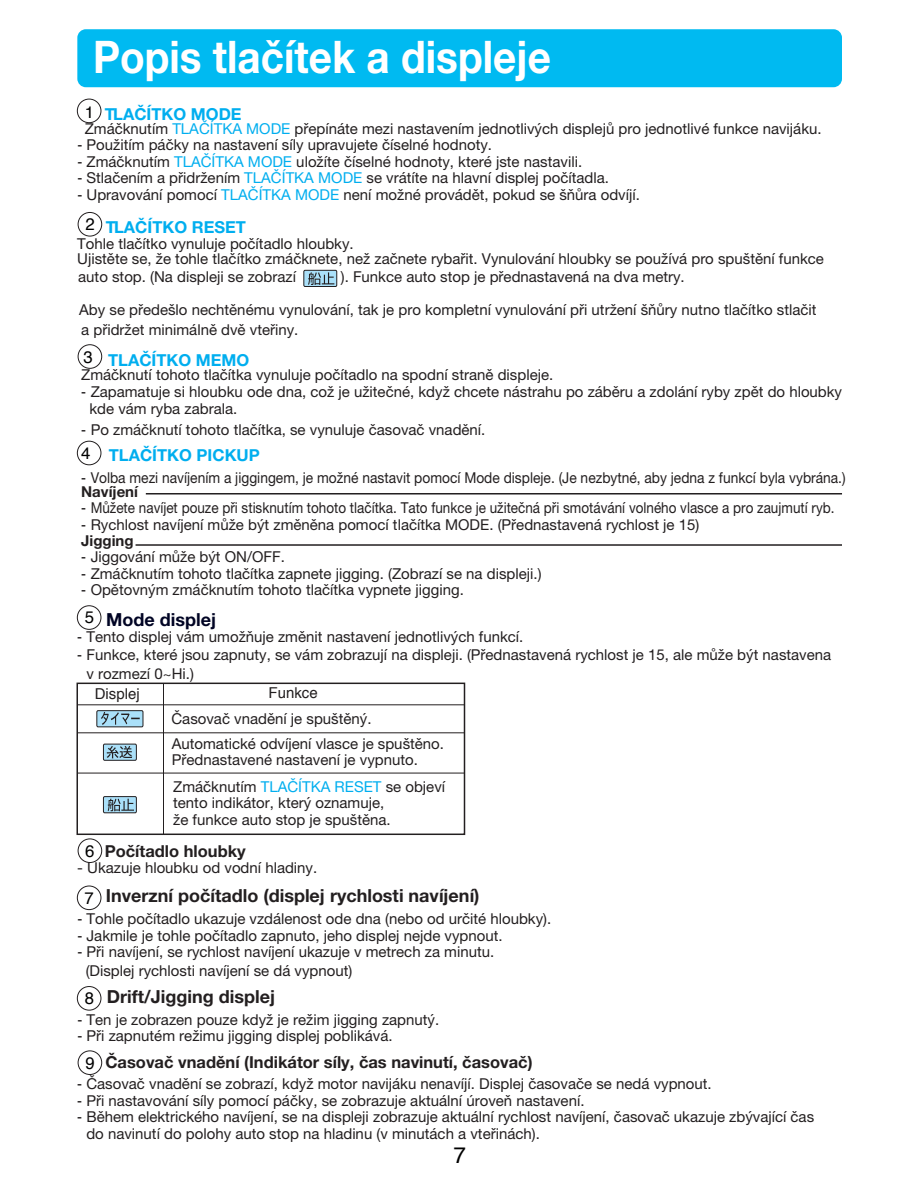
<style>
.page{position:relative;width:918px;height:1188px;background:#fff}
.page>*{position:absolute;margin:0;border:0;box-sizing:border-box;transform-origin:0 0}
.t1{font:700 45px "Helvetica Neue LT Pro";color:#fff;scale:.9 1}
.t2{font:22.5px "Helvetica";color:#000}
.t3{font:700 18px "Helvetica Neue LT Pro";color:#231f20}
.t4{font:700 18px "Helvetica Neue LT Pro";color:#000424}
.t5{font:16.8px "Helvetica";color:#000}
.t6{font:700 16.5px "Helvetica Neue LT Pro";color:#231f20}
.t7{font:700 16.5px "Helvetica Neue LT Pro";color:#00aeef}
.t8{font:15px/16.5px "Helvetica Neue LT Pro";color:#231f20}
.t9{font:15px/14.1px "Helvetica Neue LT Pro";color:#231f20;scale:.92 1}
.t10{font:15px "Helvetica Neue LT Pro";color:#231f20;scale:.9 1}
.t11{font:15px "Helvetica";color:#231f20}
.s1{font-family:"Hira Kaku Pro W3";font-weight:400;color:#231f20}
.s2{font-family:"Helvetica";font-weight:400;font-size:16.8px;color:#000}
.s3{color:#00aeef}
.s4{font-family:"Helvetica"}
.s5{font-weight:700}
.s6{font-family:"Hira Kaku Pro W3";font-weight:400}
</style>
<div class="page">
<div style="left:77px;top:29px;width:765px;height:58px;background:#00baf1"></div>
<svg style="left:145px;top:493px;width:697px;height:2px"></svg>
<svg style="left:135px;top:544px;width:707px;height:2px"></svg>
<svg style="left:77px;top:99px;width:24px;height:24px"></svg>
<svg style="left:77px;top:605px;width:24px;height:25px"></svg>
<svg style="left:77px;top:886px;width:24px;height:24px"></svg>
<svg style="left:77px;top:986px;width:24px;height:25px"></svg>
<svg style="left:77px;top:441px;width:24px;height:24px"></svg>
<svg style="left:78px;top:1050px;width:24px;height:25px"></svg>
<svg style="left:78px;top:212px;width:24px;height:25px"></svg>
<svg style="left:78px;top:344px;width:24px;height:25px"></svg>
<svg style="left:303px;top:270px;width:34px;height:17px"></svg>
<svg style="left:76px;top:683px;width:389px;height:180px"></svg>
<h1 class="t1" style="left:93px;top:28px;width:510px">Popis tlačítek a displeje</h1>
<p class="t7" style="left:77px;top:103px;width:166px"><span class="s1">　</span> <span class="s2">1</span> TLAČÍTKO MODE</p>
<p class="t8" style="left:85px;top:120px;width:738px">Zmáčknutím <span class="s3">TLAČÍTKA MODE</span> přepínáte mezi nastavením jednotlivých displejů pro jednotlivé funkce navijáku.</p>
<p class="t8" style="left:77px;top:136px;width:416px"><span class="s4">-</span> Použitím páčky na nastavení síly upravujete číselné hodnoty.</p>
<p class="t8" style="left:77px;top:153px;width:506px"><span class="s4">-</span> Zmáčknutím <span class="s3">TLAČÍTKA MODE</span> uložíte číselné hodnoty, které jste nastavili.</p>
<p class="t8" style="left:77px;top:169px;width:533px"><span class="s4">-</span> Stlačením a přidržením <span class="s3">TLAČÍTKA MODE</span> se vrátíte na hlavní displej počítadla.</p>
<p class="t8" style="left:77px;top:186px;width:564px"><span class="s4">-</span> Upravování pomocí <span class="s3">TLAČÍTKA MODE</span> není možné provádět, pokud se šňůra odvíjí.</p>
<p class="t7" style="left:106px;top:217px;width:142px">TLAČÍTKO RESET</p>
<p class="t8" style="left:77px;top:235px;width:748px;line-height:15.6px">Tohle tlačítko vynuluje počítadlo hloubky.<br>Ujistěte se, že tohle tlačítko zmáčknete, než začnete rybařit. Vynulování hloubky se používá pro spuštění funkce</p>
<p class="t8" style="left:78px;top:268px;width:219px">auto stop. (Na displeji se zobrazí</p>
<p class="t8" style="left:341px;top:268px;width:345px">). Funkce auto stop je přednastavená na dva metry.</p>
<p class="t5" style="left:85px;top:210px;width:11px">2</p>
<p class="t8" style="left:79px;top:299px;width:739px;line-height:19.8px">Aby se předešlo nechtěnému vynulování, tak je pro kompletní vynulování při utržení šňůry nutno tlačítko stlačit a přidržet minimálně dvě vteřiny.</p>
<p class="t7" style="left:75px;top:350px;width:176px"><span class="s1">　</span> <sup>3</sup> TLAČÍTKO MEMO</p>
<p class="t8" style="left:81px;top:366px;width:474px">Zmáčknutí tohoto tlačítka vynuluje počítadlo na spodní straně displeje.</p>
<p class="t8" style="left:89px;top:383px;width:754px;text-indent:-8px"><span class="s4">-</span> Zapamatuje si hloubku ode dna, což je užitečné, když chcete nástrahu po záběru a zdolání ryby zpět do hloubky kde vám ryba zabrala.</p>
<p class="t8" style="left:81px;top:421px;width:406px"><span class="s4">-</span> Po zmáčknutí tohoto tlačítka, se vynuluje časovač vnadění.</p>
<p class="t7" style="left:81px;top:445px;width:180px"><span class="s2">4</span> TLAČÍTKO PICKUP</p>
<p class="t9" style="left:81px;top:470px;width:833px"><span class="s4">-</span> Volba mezi navíjením a jiggingem, je možné nastavit pomocí Mode displeje. (Je nezbytné, aby jedna z funkcí byla vybrána.)<br><span class="s5">Navíjení</span></p>
<p class="t10" style="left:81px;top:498px;width:839px"><span class="s4">-</span> Můžete navíjet pouze při stisknutím tohoto tlačítka. Tato funkce je užitečná při smotávání volného vlasce a pro zaujmutí ryb.</p>
<p class="t8" style="left:81px;top:516px;width:620px"><span class="s4">-</span> Rychlost navíjení může být změněna pomocí tlačítka MODE. (Přednastavená rychlost je 15)<br><span class="s5">Jigging</span></p>
<p class="t8" style="left:81px;top:548px;width:205px"><span class="s4">-</span> Jiggování může být ON/OFF.</p>
<p class="t8" style="left:81px;top:565px;width:462px"><span class="s4">-</span> Zmáčknutím tohoto tlačítka zapnete jigging. (Zobrazí se na displeji.)</p>
<p class="t8" style="left:81px;top:581px;width:384px"><span class="s4">-</span> Opětovným zmáčknutím tohoto tlačítka vypnete jigging.</p>
<p class="t5" style="left:85px;top:603px;width:11px">5</p>
<p class="t4" style="left:106px;top:608px;width:111px">Mode displej</p>
<p class="t8" style="left:77px;top:628px;width:448px"><span class="s4">-</span> Tento displej vám umožňuje změnit nastavení jednotlivých funkcí.</p>
<p class="t8" style="left:86px;top:645px;width:746px;line-height:18.9px;text-indent:-9px"><span class="s4">-</span> Funkce, které jsou zapnuty, se vám zobrazují na displeji. (Přednastavená rychlost je 15, ale může být nastavena v rozmezí 0~Hi.)</p>
<p class="t11" style="left:95px;top:681px;width:46px">Displej</p>
<p class="t11" style="left:269px;top:681px;width:51px">Funkce</p>
<p class="t8" style="left:171px;top:706px;width:274px;line-height:24.8px">Časovač vnadění je spuštěný.<br>Automatické odvíjení vlasce je spuštěno.</p>
<p class="t8" style="left:172px;top:747px;width:275px;line-height:26.4px">Přednastavené nastavení je vypnuto.<br>Zmáčknutím <span class="s3">TLAČÍTKA RESET</span> se objeví</p>
<p class="t8" style="left:173px;top:794px;width:219px">tento indikátor, který oznamuje, že funkce auto stop je spuštěna.</p>
<p class="t6" style="left:77px;top:840px;width:170px"><span class="s6">　</span> Počítadlo hloubky</p>
<p class="t8" style="left:77px;top:859px;width:242px">- Ukazuje hloubku od vodní hladiny.</p>
<p class="t5" style="left:85px;top:837px;width:11px">6</p>
<p class="t3" style="left:106px;top:885px;width:375px">Inverzní počítadlo (displej rychlosti navíjení)</p>
<p class="t8" style="left:77px;top:910px;width:475px"><span class="s4">-</span> Tohle počítadlo ukazuje vzdálenost ode dna (nebo od určité hloubky).</p>
<p class="t8" style="left:77px;top:927px;width:427px"><span class="s4">-</span> Jakmile je tohle počítadlo zapnuto, jeho displej nejde vypnout.</p>
<p class="t8" style="left:86px;top:942px;width:410px;line-height:18.9px;text-indent:-8px"><span class="s4">-</span> Při navíjení, se rychlost navíjení ukazuje v metrech za minutu. (Displej rychlosti navíjení se dá vypnout)</p>
<p class="t5" style="left:85px;top:883px;width:11px">7</p>
<p class="t3" style="left:107px;top:985px;width:170px">Drift/Jigging displej</p>
<p class="t8" style="left:77px;top:1011px;width:363px"><span class="s4">-</span> Ten je zobrazen pouze když je režim jigging zapnutý.</p>
<p class="t8" style="left:77px;top:1027px;width:317px"><span class="s4">-</span> Při zapnutém režimu jigging displej poblikává.</p>
<p class="t5" style="left:85px;top:983px;width:11px">8</p>
<p class="t6" style="left:105px;top:1051px;width:429px">Časovač vnadění (Indikátor síly, čas navinutí, časovač)</p>
<p class="t8" style="left:77px;top:1075px;width:636px"><span class="s4">-</span> Časovač vnadění se zobrazí, když motor navijáku nenavíjí. Displej časovače se nedá vypnout.</p>
<p class="t8" style="left:77px;top:1092px;width:509px"><span class="s4">-</span> Při nastavování síly pomocí páčky, se zobrazuje aktuální úroveň nastavení.</p>
<p class="t8" style="left:86px;top:1108px;width:729px;text-indent:-9px"><span class="s4">-</span> Během elektrického navíjení, se na displeji zobrazuje aktuální rychlost navíjení, časovač ukazuje zbývající čas do navinutí do polohy auto stop na hladinu (v minutách a vteřinách).</p>
<p class="t5" style="left:85px;top:1049px;width:11px">9</p>
<h2 class="t2" style="left:454px;top:1136px;width:14px">7</h2>
</div>
